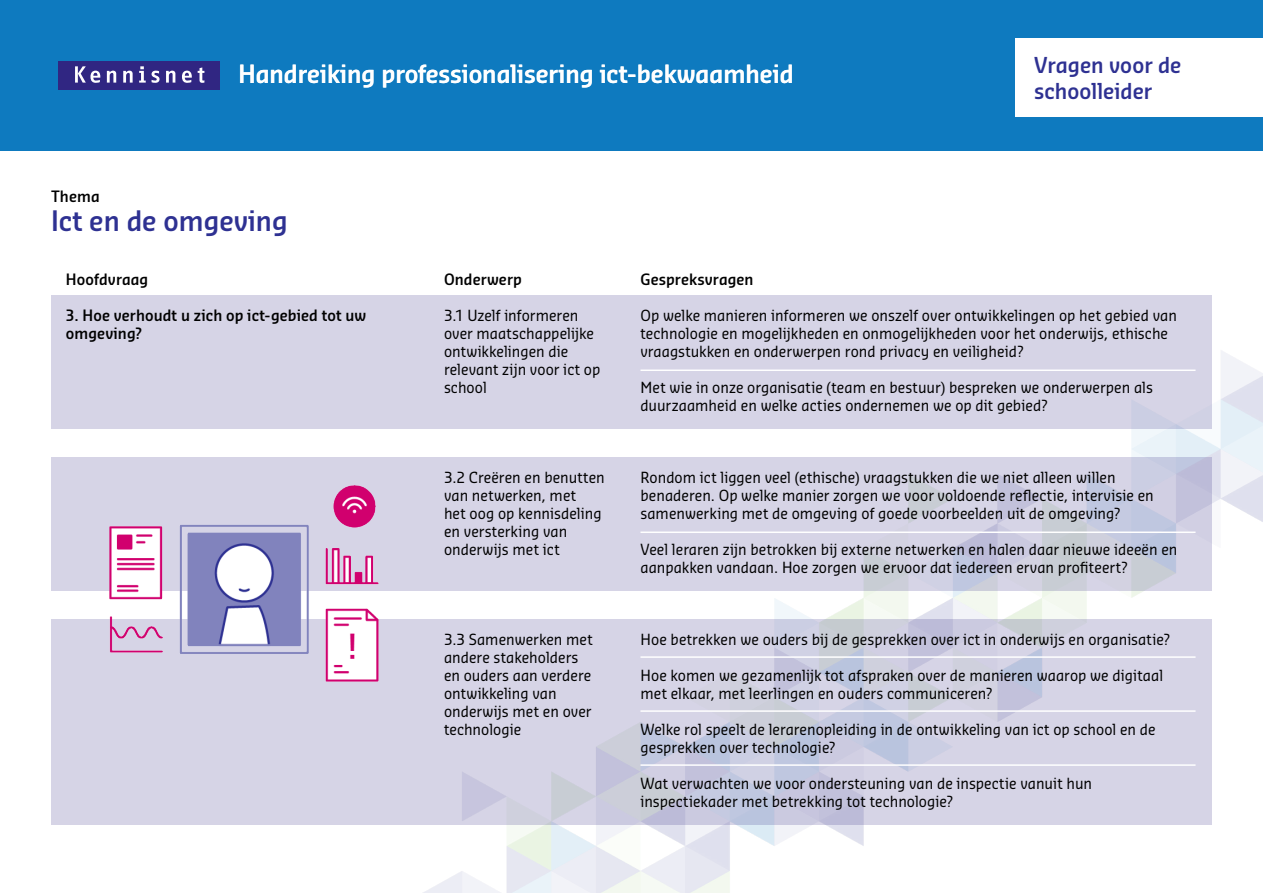
<style>
.page{position:relative;width:1263px;height:893px;background:#fff}
.page>*{position:absolute;margin:0;border:0;box-sizing:border-box;transform-origin:0 0}
.Thema_Titels{font:600 27px "Sansa Sm Con Pro";color:#2e3192}
.Kennisnet_-_Pagina_T{font:600 24px "Sansa Sm Con Pro";color:#fff}
.Onderwerp{font:600 21px/25.5px "Sansa Sm Con Pro";color:#2e3192}
.TEKST_NIEUW{font:15px/18px "Sansa Sm Con Pro";letter-spacing:.005em;color:#000}
.TEKST_VET{font:600 15px/18px "Sansa Sm Con Pro";letter-spacing:.005em;color:#000}
.Tabel_Titels{font:600 15px "Sansa Sm Con Pro";letter-spacing:.005em;color:#000}
</style>
<div class="page">
<img style="left:423px;top:351px;width:839px;height:542px">
<div style="left:0;top:0;width:1263px;height:151px;background:#0e7abf"></div>
<div style="left:58px;top:61px;width:162px;height:28px;background:#302682"></div>
<svg style="left:75px;top:66px;width:25px;height:17px"></svg>
<svg style="left:107px;top:71px;width:9px;height:12px"></svg>
<svg style="left:123px;top:71px;width:10px;height:12px"></svg>
<svg style="left:139px;top:66px;width:7px;height:17px"></svg>
<svg style="left:152px;top:71px;width:8px;height:12px"></svg>
<svg style="left:166px;top:71px;width:9px;height:12px"></svg>
<svg style="left:182px;top:71px;width:10px;height:12px"></svg>
<svg style="left:198px;top:67px;width:6px;height:16px"></svg>
<div style="left:1015px;top:38px;width:248px;height:79px;background:#fff"></div>
<div style="left:51px;top:295px;width:1161px;height:134px;background:#d6d4e6"></div>
<svg style="left:51px;top:457px;width:1161px;height:134px;background:#d2d1e3"></svg>
<hr style="left:640px;top:369px;width:555px;height:2px;background:#fff">
<hr style="left:640px;top:531px;width:555px;height:2px;background:#fff">
<svg style="left:51px;top:619px;width:1161px;height:206px;background:#d1d1e3"></svg>
<hr style="left:640px;top:656px;width:555px;height:2px;background:#fff">
<hr style="left:640px;top:710px;width:555px;height:2px;background:#fff">
<hr style="left:640px;top:764px;width:555px;height:2px;background:#fff">
<img style="left:66px;top:457px;width:361px;height:258px">
<h1 class="Kennisnet_-_Pagina_T" style="left:238px;top:58px;width:557px">Handreiking professionalisering ict-bekwaamheid</h1>
<h2 class="Onderwerp" style="left:1034px;top:52px;width:149px">Vragen voor de schoolleider</h2>
<h3 class="Tabel_Titels" style="left:51px;top:186px;width:50px">Thema</h3>
<h4 class="Thema_Titels" style="left:51px;top:202px;width:238px">Ict en de omgeving</h4>
<h3 class="Tabel_Titels" style="left:66px;top:269px;width:84px">Hoofdvraag</h3>
<h5 class="TEKST_VET" style="left:66px;top:306px;width:302px">3. Hoe verhoudt u zich op ict-gebied tot uw omgeving?</h5>
<h3 class="Tabel_Titels" style="left:444px;top:269px;width:79px">Onderwerp</h3>
<h3 class="Tabel_Titels" style="left:640px;top:269px;width:115px">Gespreksvragen</h3>
<p class="TEKST_NIEUW" style="left:444px;top:306px;width:158px">3.1 Uzelf informeren over maatschappelijke ontwikkelingen die relevant zijn voor ict op school</p>
<p class="TEKST_NIEUW" style="left:640px;top:306px;width:538px">Op welke manieren informeren we onszelf over ontwikkelingen op het gebied van technologie en mogelijkheden en onmogelijkheden voor het onderwijs, ethische vraagstukken en onderwerpen rond privacy en veiligheid?</p>
<p class="TEKST_NIEUW" style="left:640px;top:378px;width:514px">Met wie in onze organisatie (team en bestuur) bespreken we onderwerpen als duurzaamheid en welke acties ondernemen we op dit gebied?</p>
<p class="TEKST_NIEUW" style="left:444px;top:468px;width:162px">3.2 Creëren en benutten van netwerken, met<br>het oog op kennisdeling en versterking van onderwijs met ict</p>
<p class="TEKST_NIEUW" style="left:640px;top:468px;width:515px">Rondom ict liggen veel (ethische) vraagstukken die we niet alleen willen benaderen. Op welke manier zorgen we voor voldoende reflectie, intervisie en samenwerking met de omgeving of goede voorbeelden uit de omgeving?</p>
<p class="TEKST_NIEUW" style="left:640px;top:540px;width:538px">Veel leraren zijn betrokken bij externe netwerken en halen daar nieuwe ideeën en aanpakken vandaan. Hoe zorgen we ervoor dat iedereen ervan profiteert?</p>
<p class="TEKST_NIEUW" style="left:444px;top:630px;width:150px">3.3 Samenwerken met andere stakeholders en ouders aan verdere ontwikkeling van onderwijs met en over technologie</p>
<p class="TEKST_NIEUW" style="left:640px;top:630px;width:531px">Hoe betrekken we ouders bij de gesprekken over ict in onderwijs en organisatie?</p>
<p class="TEKST_NIEUW" style="left:640px;top:666px;width:524px">Hoe komen we gezamenlijk tot afspraken over de manieren waarop we digitaal met elkaar, met leerlingen en ouders communiceren?</p>
<p class="TEKST_NIEUW" style="left:640px;top:720px;width:517px">Welke rol speelt de lerarenopleiding in de ontwikkeling van ict op school en de gesprekken over technologie?</p>
<p class="TEKST_NIEUW" style="left:640px;top:774px;width:453px">Wat verwachten we voor ondersteuning van de inspectie vanuit hun inspectiekader met betrekking tot technologie?</p>
</div>
